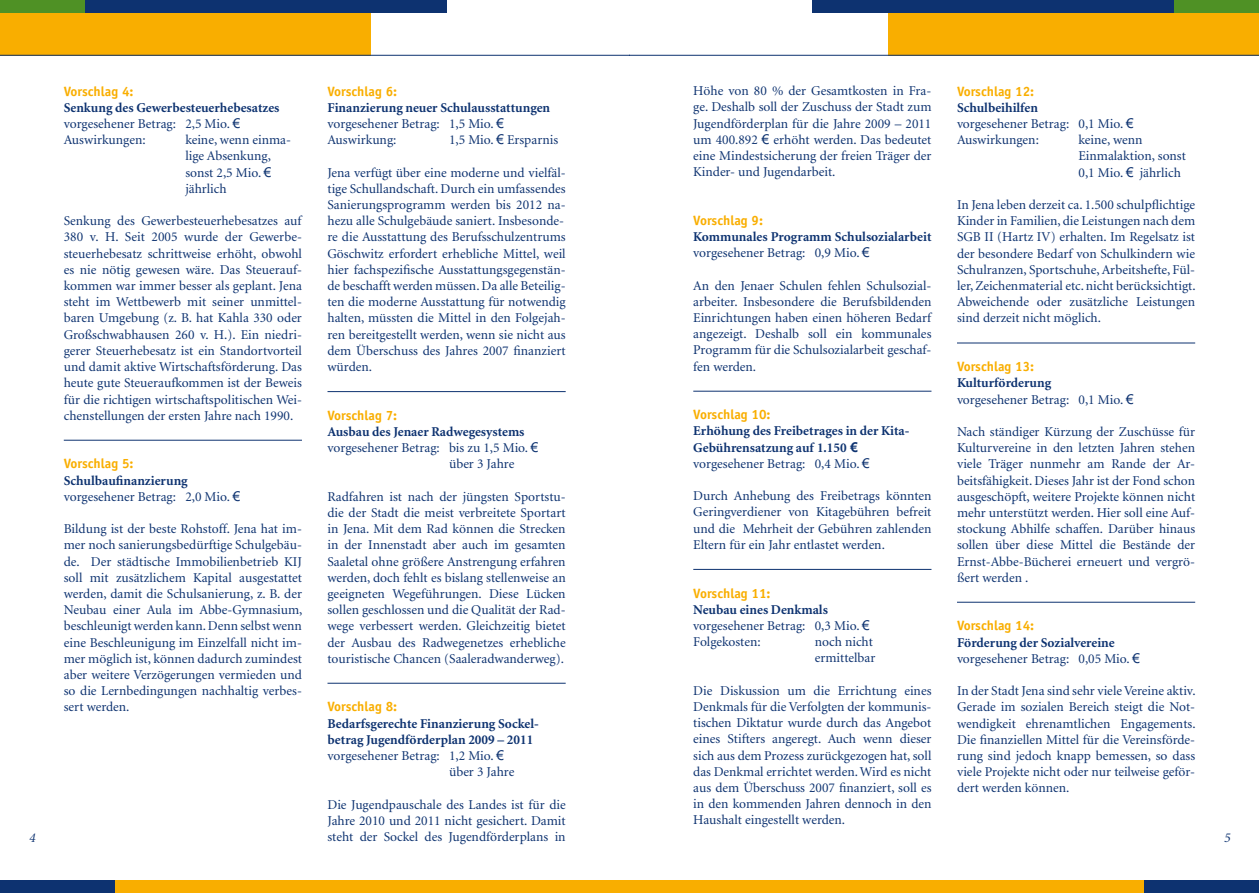
<style>
.page{position:relative;width:1259px;height:893px;background:#fff}
.page>*{position:absolute;margin:0;border:0;box-sizing:border-box;transform-origin:0 0}
.t1{font:13.5px/16.2px "Minion";color:#0d3270;text-align:justify}
.t2{font:700 13.5px/16.2px "Minion";color:#0d3270}
.t3{font:700 13.5px "Officina Sans";color:#f9ae00}
.t4{font:italic 13.5px "Minion";color:#0d3270}
.s1{font-family:"Arial"}
.s2{font-weight:400}
.s3{font-family:"Arial";font-weight:400}
.s4{font-weight:700}
</style>
<div class="page">
<div style="left:0;top:0;width:85px;height:13px;background:#4f9125"></div>
<div style="left:85px;top:0;width:361px;height:13px;background:#0d3270"></div>
<div style="left:0;top:13px;width:370px;height:42px;background:#f9ae00"></div>
<div style="left:115px;top:880px;width:514px;height:13px;background:#f9ae00"></div>
<div style="left:0;top:880px;width:115px;height:13px;background:#0d3270"></div>
<hr style="left:0;top:55px;width:629px;height:1px;background:#0d3270">
<div style="left:629px;top:880px;width:515px;height:13px;background:#f9ae00"></div>
<div style="left:1144px;top:880px;width:115px;height:13px;background:#0d3270"></div>
<div style="left:1174px;top:0;width:85px;height:13px;background:#4f9125"></div>
<div style="left:812px;top:0;width:362px;height:13px;background:#0d3270"></div>
<div style="left:889px;top:13px;width:370px;height:42px;background:#f9ae00"></div>
<hr style="left:629px;top:55px;width:630px;height:1px;background:#0d3270">
<hr style="left:64px;top:440px;width:238px;height:1px;background:#0d3270">
<hr style="left:693px;top:391px;width:238px;height:1px;background:#0d3270">
<hr style="left:693px;top:569px;width:238px;height:1px;background:#0d3270">
<hr style="left:327px;top:391px;width:239px;height:1px;background:#0d3270">
<hr style="left:327px;top:683px;width:239px;height:1px;background:#0d3270">
<hr style="left:957px;top:343px;width:238px;height:1px;background:#0d3270">
<hr style="left:957px;top:602px;width:238px;height:1px;background:#0d3270">
<p class="t1" style="left:693px;top:83px;width:240px">Höhe von 80 % der Gesamtkosten in Fra&shy;ge. Deshalb soll der Zuschuss der Stadt zum Jugendförderplan für die Jahre 2009 – 2011 um 400.892 <span class="s1">€</span> erhöht werden. Das bedeutet eine Mindestsicherung der freien Träger der Kinder- und Jugendarbeit.</p>
<p class="t3" style="left:693px;top:212px;width:71px">Vorschlag 9:</p>
<p class="t2" style="left:693px;top:229px;width:240px">Kommunales Programm Schulsozialarbeit <span class="s2">vorgesehener Betrag: 0,9 Mio.</span> <span class="s3">€</span></p>
<p class="t1" style="left:693px;top:278px;width:240px">An den Jenaer Schulen fehlen Schulsozial&shy;arbeiter. Insbesondere die Berufsbildenden Einrichtungen haben einen höheren Bedarf angezeigt. Deshalb soll ein kommunales Programm für die Schulsozialarbeit geschaf&shy;fen werden.</p>
<p class="t3" style="left:693px;top:406px;width:79px">Vorschlag 10:</p>
<p class="t2" style="left:693px;top:423px;width:218px">Erhöhung des Freibetrages in der Kita-<br>Gebührensatzung auf 1.150 <span class="s1">€ </span><span class="s2">vorgesehener Betrag: 0,4 Mio.</span> <span class="s3">€</span></p>
<p class="t1" style="left:693px;top:488px;width:240px">Durch Anhebung des Freibetrags könnten Geringverdiener von Kitagebühren befreit und die Mehrheit der Gebühren zahlenden Eltern für ein Jahr entlastet werden.</p>
<p class="t3" style="left:693px;top:584px;width:79px">Vorschlag 11:</p>
<p class="t1" style="left:693px;top:602px;width:178px;text-align:left"><span class="s4">Neubau eines Denkmals </span>vorgesehener Betrag: 0,3 Mio. <span class="s1">€<br></span>Folgekosten:</p>
<p class="t3" style="left:957px;top:83px;width:79px">Vorschlag 12:</p>
<p class="t1" style="left:957px;top:100px;width:178px;text-align:left"><span class="s4">Schulbeihilfen<br></span>vorgesehener Betrag: 0,1 Mio. <span class="s1">€<br></span>Auswirkungen:</p>
<p class="t3" style="left:64px;top:83px;width:71px">Vorschlag 4:</p>
<p class="t1" style="left:64px;top:100px;width:217px;text-align:left"><span class="s4">Senkung des Gewerbesteuerhebesatzes </span>vorgesehener Betrag: 2,5 Mio. <span class="s1">€<br></span>Auswirkungen:</p>
<p class="t3" style="left:327px;top:83px;width:71px">Vorschlag 6:</p>
<p class="t1" style="left:327px;top:100px;width:224px;text-align:left"><span class="s4">Finanzierung neuer Schulausstattungen </span>vorgesehener Betrag: 1,5 Mio. <span class="s1">€<br></span>Auswirkung:</p>
<p class="t1" style="left:449px;top:132px;width:111px">1,5 Mio. <span class="s1">€</span> Ersparnis</p>
<p class="t1" style="left:327px;top:165px;width:240px">Jena verfügt über eine moderne und vielfäl&shy;tige Schullandschaft. Durch ein umfassendes Sanierungsprogramm werden bis 2012 na&shy;hezu alle Schulgebäude saniert. Insbesonde&shy;re die Ausstattung des Berufsschulzentrums Göschwitz erfordert erhebliche Mittel, weil hier fachspezifische Ausstattungsgegenstän&shy;de beschafft werden müssen. Da alle Beteilig&shy;ten die moderne Ausstattung für notwendig halten, müssten die Mittel in den Folgejah&shy;ren bereitgestellt werden, wenn sie nicht aus dem Überschuss des Jahres 2007 finanziert würden.</p>
<p class="t3" style="left:327px;top:407px;width:71px">Vorschlag 7:</p>
<p class="t2" style="left:327px;top:424px;width:199px">Ausbau des Jenaer Radwegesystems</p>
<p class="t1" style="left:327px;top:440px;width:212px">vorgesehener Betrag: bis zu 1,5 Mio. <span class="s1">€</span></p>
<p class="t1" style="left:449px;top:456px;width:67px">über 3 Jahre</p>
<p class="t1" style="left:327px;top:489px;width:240px">Radfahren ist nach der jüngsten Sportstu&shy;die der Stadt die meist verbreitete Sportart in Jena. Mit dem Rad können die Strecken in der Innenstadt aber auch im gesamten Saaletal ohne größere Anstrengung erfahren werden, doch fehlt es bislang stellenweise an geeigneten Wegeführungen. Diese Lücken sollen geschlossen und die Qualität der Rad&shy;wege verbessert werden. Gleichzeitig bietet der Ausbau des Radwegenetzes erhebliche touristische Chancen (Saaleradwanderweg).</p>
<p class="t3" style="left:327px;top:698px;width:71px">Vorschlag 8:</p>
<p class="t2" style="left:327px;top:715px;width:213px">Bedarfsgerechte Finanzierung Sockel-</p>
<p class="t2" style="left:327px;top:732px;width:207px">betrag Jugendförderplan 2009 – 2011</p>
<p class="t1" style="left:327px;top:748px;width:178px">vorgesehener Betrag: 1,2 Mio. <span class="s1">€</span></p>
<p class="t1" style="left:449px;top:764px;width:67px">über 3 Jahre</p>
<p class="t1" style="left:327px;top:797px;width:240px">Die Jugendpauschale des Landes ist für die Jahre 2010 und 2011 nicht gesichert. Damit steht der Sockel des Jugendförderplans in</p>
<p class="t1" style="left:1078px;top:132px;width:109px;text-align:left">keine, wenn<br>Einmalaktion, sonst<br>0,1 Mio. <span class="s1">€</span> jährlich</p>
<p class="t1" style="left:957px;top:197px;width:240px">In Jena leben derzeit ca. 1.500 schulpflichtige Kinder in Familien, die Leistungen nach dem SGB II (Hartz IV) erhalten. Im Regelsatz ist der besondere Bedarf von Schulkindern wie Schulranzen, Sportschuhe, Arbeitshefte, Fül&shy;ler, Zeichenmaterial etc. nicht berücksichtigt.<br>Abweichende oder zusätzliche Leistungen sind derzeit nicht möglich.</p>
<p class="t3" style="left:957px;top:358px;width:79px">Vorschlag 13:</p>
<p class="t1" style="left:957px;top:375px;width:178px"><span class="s4">Kulturförderung<br></span>vorgesehener Betrag: 0,1 Mio. <span class="s1">€</span></p>
<p class="t1" style="left:957px;top:424px;width:240px">Nach ständiger Kürzung der Zuschüsse für Kulturvereine in den letzten Jahren stehen viele Träger nunmehr am Rande der Ar&shy;beitsfähigkeit. Dieses Jahr ist der Fond schon ausgeschöpft, weitere Projekte können nicht mehr unterstützt werden. Hier soll eine Auf&shy;stockung Abhilfe schaffen. Darüber hinaus sollen über diese Mittel die Bestände der Ernst-Abbe-Bücherei erneuert und vergrö&shy;ßert werden .</p>
<p class="t3" style="left:957px;top:617px;width:79px">Vorschlag 14:</p>
<p class="t1" style="left:957px;top:635px;width:184px"><span class="s4">Förderung der Sozialvereine </span>vorgesehener Betrag: 0,05 Mio. <span class="s1">€</span></p>
<p class="t1" style="left:957px;top:683px;width:240px">In der Stadt Jena sind sehr viele Vereine aktiv.<br>Gerade im sozialen Bereich steigt die Not&shy;wendigkeit ehrenamtlichen Engagements.<br>Die finanziellen Mittel für die Vereinsförde&shy;rung sind jedoch knapp bemessen, so dass viele Projekte nicht oder nur teilweise geför&shy;dert werden können.</p>
<p class="t1" style="left:185px;top:132px;width:107px;text-align:left">keine, wenn einma&shy;lige Absenkung, sonst 2,5 Mio. <span class="s1">€ </span>jährlich</p>
<p class="t1" style="left:64px;top:213px;width:240px">Senkung des Gewerbesteuerhebesatzes auf 380 v. H. Seit 2005 wurde der Gewerbe&shy;steuerhebesatz schrittweise erhöht, obwohl es nie nötig gewesen wäre. Das Steuerauf&shy;kommen war immer besser als geplant. Jena steht im Wettbewerb mit seiner unmittel&shy;baren Umgebung (z. B. hat Kahla 330 oder Großschwabhausen 260 v. H.). Ein niedri&shy;gerer Steuerhebesatz ist ein Standortvorteil und damit aktive Wirtschaftsförderung. Das heute gute Steueraufkommen ist der Beweis für die richtigen wirtschaftspolitischen Wei&shy;chenstellungen der ersten Jahre nach 1990.</p>
<p class="t3" style="left:64px;top:455px;width:71px">Vorschlag 5:</p>
<p class="t1" style="left:64px;top:473px;width:178px"><span class="s4">Schulbaufinanzierung </span>vorgesehener Betrag: 2,0 Mio. <span class="s1">€</span></p>
<p class="t1" style="left:64px;top:521px;width:240px">Bildung ist der beste Rohstoff. Jena hat im&shy;mer noch sanierungsbedürftige Schulgebäu&shy;de. Der städtische Immobilienbetrieb KIJ soll mit zusätzlichem Kapital ausgestattet werden, damit die Schulsanierung, z. B. der Neubau einer Aula im Abbe-Gymnasium, beschleunigt werden kann. Denn selbst wenn eine Beschleunigung im Einzelfall nicht im&shy;mer möglich ist, können dadurch zumindest aber weitere Verzögerungen vermieden und so die Lernbedingungen nachhaltig verbes&shy;sert werden.</p>
<p class="t1" style="left:815px;top:634px;width:62px">noch nicht ermittelbar</p>
<p class="t1" style="left:693px;top:683px;width:240px">Die Diskussion um die Errichtung eines Denkmals für die Verfolgten der kommunis&shy;tischen Diktatur wurde durch das Angebot eines Stifters angeregt. Auch wenn dieser sich aus dem Prozess zurückgezogen hat, soll das Denkmal errichtet werden. Wird es nicht aus dem Überschuss 2007 finanziert, soll es in den kommenden Jahren dennoch in den Haushalt eingestellt werden.</p>
<p class="t4" style="left:29px;top:831px;width:8px">4</p>
<p class="t4" style="left:1224px;top:831px;width:8px">5</p>
</div>
